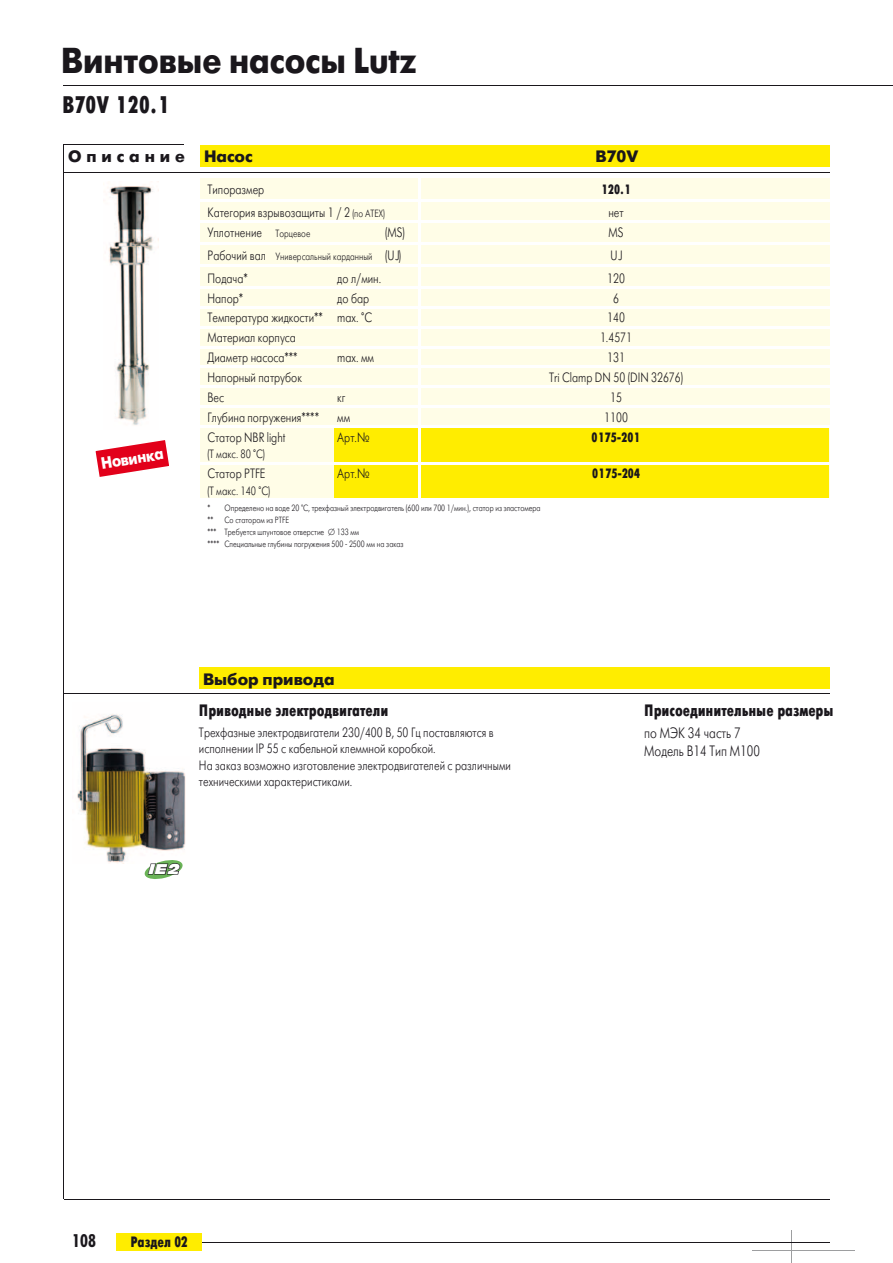
<style>
.page{position:relative;width:893px;height:1263px;background:#fff}
.page>*{position:absolute;margin:0;border:0;box-sizing:border-box;transform-origin:0 0}
.t1{font:36px "Futuris XC";color:#1a171c;scale:.9 1}
.t2{font:24px "Futuris X Cond C";letter-spacing:.015em;color:#1a171c}
.t3{font:700 condensed 18px "Futura BT";color:#1a171c}
.t4{font:16.5px "Futuris X Cond C";letter-spacing:-.005em;color:#1a171c}
.t5{font:16.5px "Futuris XC";color:#1a171c}
.t6{font:16.5px "Futuris XC";color:#fff;scale:.88 1}
.t7{font:15px/18px "Futuris C";color:#1a171c;scale:.8 1}
.t8{font:15px "Futuris X Cond C";letter-spacing:-.005em;color:#1a171c}
.t9{font:italic 13.8px "Antique Olive Nord";color:#fff}
.t10{font:13.5px/16.5px "Futuris C";color:#1a171c;scale:.8 1}
.t11{font:13.5px "Futuris X Cond C";color:#1a171c}
.t12{font:12px "Futuris C";color:#1a171c;scale:.8 1}
.t13{font:10.5px "Futuris C";color:#1a171c;scale:.8 1}
.t14{font:9px/12px "Futuris C";color:#1a171c;scale:.8 1}
.s1{font-size:10.5px}
.s2{font-size:13.5px}
</style>
<div class="page">
<hr style="left:64px;top:85px;width:829px;height:1px;background:#1a171c">
<hr style="left:791px;top:1230px;width:1px;height:33px;background:#9d9ea0">
<hr style="left:753px;top:1250px;width:102px;height:1px;background:#9d9ea0">
<hr style="left:171px;top:1242px;width:658px;height:1px;background:#1a171c">
<div style="left:116px;top:1233px;width:85px;height:17px;background:#ffed00"></div>
<img style="left:77px;top:714px;width:109px;height:149px">
<svg style="left:144px;top:859px;width:40px;height:20px"></svg>
<div style="left:200px;top:179px;width:629px;height:321px;background:#fffde7"></div>
<div style="left:335px;top:427px;width:494px;height:73px;background:#ffed00"></div>
<hr style="left:64px;top:1199px;width:765px;height:1px;background:#1a171c">
<div style="left:200px;top:145px;width:629px;height:21px;background:#ffed00"></div>
<hr style="left:64px;top:145px;width:120px;height:1px;background:#1a171c">
<hr style="left:199px;top:199px;width:630px;height:2px;background:#fff">
<hr style="left:199px;top:221px;width:630px;height:2px;background:#fff">
<hr style="left:199px;top:242px;width:630px;height:2px;background:#fff">
<hr style="left:199px;top:265px;width:630px;height:2px;background:#fff">
<hr style="left:199px;top:286px;width:630px;height:3px;background:#fff">
<hr style="left:199px;top:306px;width:630px;height:2px;background:#fff">
<hr style="left:199px;top:326px;width:630px;height:2px;background:#fff">
<hr style="left:199px;top:346px;width:630px;height:2px;background:#fff">
<hr style="left:199px;top:366px;width:630px;height:2px;background:#fff">
<hr style="left:199px;top:386px;width:630px;height:2px;background:#fff">
<hr style="left:199px;top:406px;width:630px;height:2px;background:#fff">
<hr style="left:199px;top:425px;width:630px;height:3px;background:#fff">
<hr style="left:199px;top:462px;width:630px;height:2px;background:#fff">
<hr style="left:199px;top:498px;width:630px;height:2px;background:#fff">
<hr style="left:64px;top:172px;width:765px;height:1px;background:#1a171c">
<div style="left:199px;top:668px;width:630px;height:21px;background:#ffed00"></div>
<hr style="left:64px;top:693px;width:765px;height:1px;background:#1a171c">
<hr style="left:64px;top:145px;width:1px;height:1054px;background:#1a171c">
<hr style="left:418px;top:177px;width:2px;height:324px;background:#fff">
<img style="left:109px;top:181px;width:50px;height:245px">
<svg style="left:95px;top:440px;width:74px;height:37px"></svg>
<h1 class="t1" style="left:61px;top:41px;width:396px">Винтовые насосы Lutz</h1>
<h2 class="t2" style="left:62px;top:92px;width:110px">B70V 120.1</h2>
<p class="t5" style="left:68px;top:147px;width:186px">О п и с а н и е Насос</p>
<p class="t5" style="left:595px;top:147px;width:44px">B70V</p>
<p class="t10" style="left:208px;top:182px;width:73px">Типоразмер</p>
<p class="t11" style="left:601px;top:182px;width:32px">120.1</p>
<p class="t10" style="left:208px;top:205px;width:223px">Категория взрывозащиты 1 / 2 <span class="s1">(по ATEX)</span></p>
<p class="t10" style="left:608px;top:205px;width:21px">нет</p>
<p class="t10" style="left:208px;top:224px;width:130px">Уплотнение <span class="s1">Торцевое</span></p>
<p class="t10" style="left:385px;top:224px;width:26px">(MS)</p>
<p class="t10" style="left:609px;top:224px;width:20px">MS</p>
<p class="t13" style="left:208px;top:251px;width:244px"><span class="s2">Рабочий вал</span> Универсальный карданный <span class="s2">(UJ)</span></p>
<p class="t10" style="left:610px;top:247px;width:16px">UJ</p>
<p class="t10" style="left:208px;top:270px;width:52px">Подача*</p>
<p class="t10" style="left:337px;top:270px;width:57px">до л/мин.</p>
<p class="t10" style="left:607px;top:270px;width:24px">120</p>
<p class="t10" style="left:208px;top:290px;width:46px">Напор*</p>
<p class="t10" style="left:337px;top:290px;width:42px">до бар</p>
<p class="t10" style="left:613px;top:290px;width:9px">6</p>
<p class="t10" style="left:208px;top:310px;width:207px">Температура жидкости** max. °C</p>
<p class="t10" style="left:607px;top:310px;width:24px">140</p>
<p class="t10" style="left:208px;top:330px;width:112px">Материал корпуса</p>
<p class="t10" style="left:600px;top:330px;width:42px">1.4571</p>
<p class="t10" style="left:208px;top:350px;width:114px">Диаметр насоса***</p>
<p class="t10" style="left:337px;top:350px;width:48px">max. мм</p>
<p class="t10" style="left:607px;top:350px;width:24px">131</p>
<p class="t10" style="left:208px;top:370px;width:120px">Напорный патрубок</p>
<p class="t10" style="left:549px;top:370px;width:169px">Tri Clamp DN 50 (DIN 32676)</p>
<p class="t10" style="left:208px;top:389px;width:22px">Вес</p>
<p class="t10" style="left:337px;top:389px;width:12px">кг</p>
<p class="t10" style="left:610px;top:389px;width:16px">15</p>
<p class="t10" style="left:208px;top:409px;width:141px">Глубина погружения****</p>
<p class="t10" style="left:337px;top:409px;width:18px">мм</p>
<p class="t10" style="left:604px;top:409px;width:31px">1100</p>
<p class="t10" style="left:208px;top:429px;width:99px">Статор NBR light</p>
<p class="t10" style="left:337px;top:429px;width:42px">Арт.№</p>
<p class="t11" style="left:592px;top:430px;width:50px">0175-201</p>
<p class="t12" style="left:208px;top:448px;width:73px">(T макс. 80 °C)</p>
<p class="t10" style="left:208px;top:466px;width:74px">Статор PTFE</p>
<p class="t10" style="left:337px;top:466px;width:42px">Арт.№</p>
<p class="t11" style="left:592px;top:466px;width:49px">0175-204</p>
<p class="t12" style="left:208px;top:484px;width:80px">(T макс. 140 °C)</p>
<p class="t14" style="left:208px;top:502px;width:418px">* Определено на воде 20 °C, трехфазный электродвигатель (600 или 700 1/мин.), статор из эластомера ** Со статором из PTFE<br>*** Требуется шпунтовое отверстие</p>
<p class="t6" style="left:100px;top:454px;width:73px;rotate:-9deg">Новинка</p>
<p class="t14" style="left:208px;top:526px;width:247px;text-indent:129px">133 мм<br>**** Специальные глубины погружения 500 2500 мм на заказ</p>
<p class="t5" style="left:203px;top:670px;width:133px">Выбор привода</p>
<p class="t4" style="left:199px;top:701px;width:191px">Приводные электродвигатели</p>
<p class="t10" style="left:199px;top:724px;width:391px">Трехфазные электродвигатели 230/400 В, 50 Гц поставляются в исполнении IP 55 с кабельной клеммной коробкой.<br>На заказ возможно изготовление электродвигателей с различными техническими характеристиками.</p>
<p class="t9" style="left:149px;top:860px;width:33px">IE2</p>
<p class="t4" style="left:644px;top:701px;width:191px">Присоединительные размеры</p>
<p class="t7" style="left:644px;top:724px;width:146px">по МЭК 34 часть 7<br>Модель B14 Tип M100</p>
<h3 class="t3" style="left:72px;top:1229px;width:25px">108</h3>
<p class="t8" style="left:130px;top:1233px;width:59px">Раздел 02</p>
</div>
